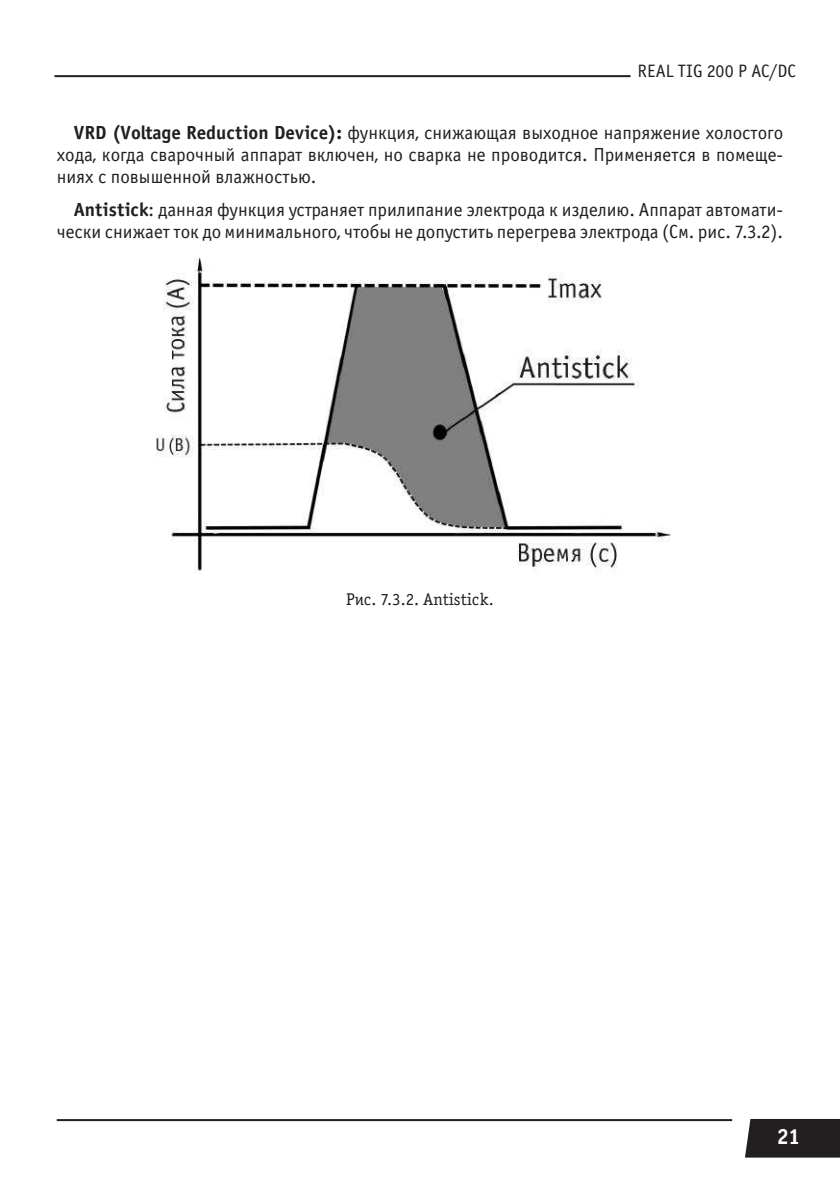
<style>
.page{position:relative;width:840px;height:1191px;background:#fff}
.page>*{position:absolute;margin:0;border:0;box-sizing:border-box;transform-origin:0 0}
.t1{font:22px "Officina Serif Bold C";color:#fff}
.t2{font:19px/22px "Officina Sans Book C";color:#231f20;text-align:justify}
.t3{font:18px "Officina Sans Book C";color:#231f20}
.t4{font:17px "Officina Serif Book C";color:#231f20}
.s1{font-family:"Officina Sans Bold C"}
</style>
<div class="page">
<div style="left:745px;top:1119px;width:94px;height:38px;background:#231f20"></div>
<hr style="left:57px;top:1119px;width:674px;height:2px;background:#231f20">
<hr style="left:54px;top:75px;width:576px;height:2px;background:#231f20">
<img style="left:156px;top:258px;width:515px;height:315px">
<p class="t3" style="left:637px;top:61px;width:160px">REAL TIG 200 P AC/DC</p>
<p class="t2" style="left:57px;top:122px;width:727px;text-indent:17px"><span class="s1">VRD (Voltage Reduction Device):</span> функция, снижающая выходное напряжение холостого хода, когда сварочный аппарат включен, но сварка не проводится. Применяется в помеще&shy;ниях с повышенной влажностью.</p>
<p class="t2" style="left:57px;top:199px;width:727px;text-align:right"><span class="s1">Antistick</span>: данная функция устраняет прилипание электрода к изделию. Аппарат автомати&shy;чески снижает ток до минимального, чтобы не допустить перегрева электрода (См. рис. 7.3.2).</p>
<p class="t4" style="left:346px;top:590px;width:149px">Рис. 7.3.2. Antistick.</p>
<p class="t1" style="left:776px;top:1124px;width:25px">21</p>
</div>
